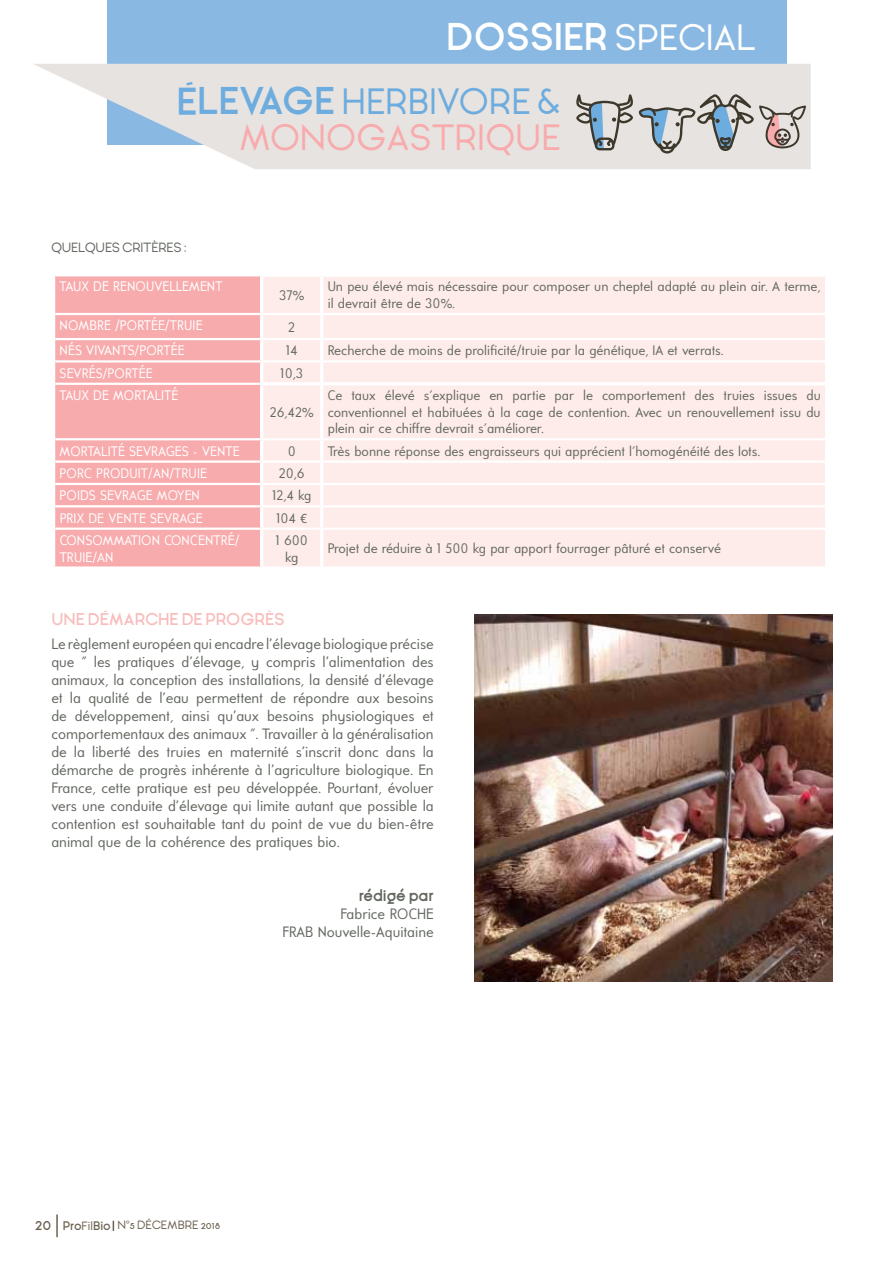
<style>
.page{position:relative;width:893px;height:1263px;background:#fff}
.page>*{position:absolute;margin:0;border:0;box-sizing:border-box;transform-origin:0 0}
.t1{font:700 36.6px "Ginora Sans";color:#fff}
.t2{font:36.6px "Ginora Sans";color:#f8abad}
.t3{font:36.6px "Ginora Sans";color:#6dacde}
.t4{font:700 36.6px "Ginora Sans";color:#6dacde}
.t5{font:600 16.5px "Ginora Sans";color:#f9bbbb}
.t6{font:15px/18px "Universalis ADF Std";color:#62675f;text-align:justify}
.t7{font:700 15px "Ginora Sans";letter-spacing:-.01em;color:#62675f}
.t8{font:13.8px/16.5px "Universalis ADF Std";color:#636860}
.t9{font:13.8px "Universalis ADF Std";letter-spacing:.01em;color:#fff}
.t10{font:13.35px "Ginora Sans";letter-spacing:-.01em;color:#636860}
.t11{font:12px "Ginora Sans";color:#6c6150}
.s1{font-weight:400}
.s2{font-size:18px}
.s3{font-weight:600}
</style>
<div class="page">
<hr style="left:56px;top:1214px;width:2px;height:23px;background:#6c6150">
<div style="left:108px;top:0;width:679px;height:145px;background:#89b9e3"></div>
<svg style="left:34px;top:64px;width:777px;height:105px;fill:#e7e3e0"></svg>
<svg style="left:576px;top:94px;width:230px;height:60px;background:#bdbdbd"></svg>
<img style="left:474px;top:615px;width:359px;height:366px">
<div style="left:55px;top:276px;width:205px;height:290px;background:#f8abad"></div>
<div style="left:263px;top:277px;width:562px;height:289px;background:#feecea"></div>
<hr style="left:320px;top:315px;width:3px;height:23px;background:#fff">
<hr style="left:320px;top:340px;width:3px;height:20px;background:#fff">
<hr style="left:320px;top:363px;width:3px;height:19px;background:#fff">
<hr style="left:262px;top:338px;width:60px;height:2px;background:#fff">
<hr style="left:322px;top:338px;width:503px;height:2px;background:#fff">
<hr style="left:262px;top:360px;width:60px;height:3px;background:#fff">
<hr style="left:322px;top:360px;width:503px;height:3px;background:#fff">
<hr style="left:55px;top:313px;width:207px;height:2px;background:#fff">
<hr style="left:55px;top:338px;width:207px;height:2px;background:#fff">
<hr style="left:55px;top:360px;width:207px;height:3px;background:#fff">
<hr style="left:55px;top:383px;width:205px;height:2px;background:#fff">
<hr style="left:55px;top:438px;width:207px;height:2px;background:#fff">
<hr style="left:55px;top:460px;width:207px;height:3px;background:#fff">
<hr style="left:55px;top:483px;width:207px;height:2px;background:#fff">
<hr style="left:55px;top:505px;width:207px;height:2px;background:#fff">
<hr style="left:55px;top:527px;width:207px;height:3px;background:#fff">
<hr style="left:320px;top:277px;width:3px;height:36px;background:#fff">
<hr style="left:262px;top:313px;width:60px;height:2px;background:#fff">
<hr style="left:322px;top:313px;width:503px;height:2px;background:#fff">
<hr style="left:260px;top:382px;width:62px;height:3px;background:#fff">
<hr style="left:322px;top:382px;width:506px;height:3px;background:#fff">
<hr style="left:320px;top:385px;width:3px;height:53px;background:#fff">
<hr style="left:320px;top:440px;width:3px;height:20px;background:#fff">
<hr style="left:320px;top:463px;width:3px;height:20px;background:#fff">
<hr style="left:320px;top:485px;width:3px;height:20px;background:#fff">
<hr style="left:320px;top:507px;width:3px;height:20px;background:#fff">
<hr style="left:320px;top:530px;width:3px;height:36px;background:#fff">
<hr style="left:262px;top:438px;width:60px;height:2px;background:#fff">
<hr style="left:262px;top:460px;width:60px;height:3px;background:#fff">
<hr style="left:262px;top:483px;width:60px;height:2px;background:#fff">
<hr style="left:262px;top:505px;width:60px;height:2px;background:#fff">
<hr style="left:262px;top:527px;width:60px;height:3px;background:#fff">
<hr style="left:322px;top:438px;width:503px;height:2px;background:#fff">
<hr style="left:322px;top:460px;width:503px;height:3px;background:#fff">
<hr style="left:322px;top:483px;width:503px;height:2px;background:#fff">
<hr style="left:322px;top:505px;width:503px;height:2px;background:#fff">
<hr style="left:322px;top:527px;width:503px;height:3px;background:#fff">
<h1 class="t1" style="left:446px;top:17px;width:311px">DOSSIER <span class="s1">SPECIAL</span></h1>
<h1 class="t4" style="left:176px;top:81px;width:44px">ÉLEVAGE</h1>
<h1 class="t3" style="left:341px;top:81px;width:221px">HERBIVORE &amp;</h1>
<h1 class="t2" style="left:239px;top:118px;width:323px">MONOGASTRIQUE</h1>
<p class="t10" style="left:51px;top:241px;width:137px">QUELQUES CRITÈRES :</p>
<p class="t9" style="left:60px;top:278px;width:63px">taux derenouvellement</p>
<p class="t8" style="left:279px;top:286px;width:27px">37%</p>
<p class="t8" style="left:328px;top:278px;width:494px">Un peu élevé mais nécessaire pour composer un cheptel adapté au plein air. A terme, il devrait être de 30%.</p>
<p class="t9" style="left:60px;top:317px;width:18px">Nombre</p>
<p class="t9" style="left:115px;top:317px;width:14px">/port</p>
<p class="t9" style="left:151px;top:317px;width:27px">ée/truie</p>
<p class="t8" style="left:288px;top:318px;width:9px">2</p>
<p class="t9" style="left:60px;top:342px;width:35px">Nés vivants</p>
<p class="t9" style="left:135px;top:342px;width:14px">/port</p>
<p class="t9" style="left:171px;top:342px;width:14px">ée</p>
<p class="t8" style="left:286px;top:342px;width:13px">14</p>
<p class="t8" style="left:328px;top:342px;width:398px">Recherche de moins de prolificité/truie par la génétique, IA et verrats.</p>
<p class="t9" style="left:60px;top:364px;width:57px">Sevrés/port</p>
<p class="t9" style="left:139px;top:364px;width:14px">ée</p>
<p class="t8" style="left:280px;top:364px;width:24px">10,3</p>
<p class="t9" style="left:60px;top:387px;width:62px">Taux de mortalit</p>
<p class="t9" style="left:172px;top:387px;width:8px">é</p>
<p class="t8" style="left:270px;top:403px;width:45px">26,42%</p>
<p class="t8" style="left:328px;top:387px;width:494px;text-align:justify">Ce taux élevé s'explique en partie par le comportement des truies issues du conventionnel et habituées à la cage de contention. Avec un renouvellement issu du plein air ce chiffre devrait s'améliorer.</p>
<p class="t9" style="left:60px;top:442px;width:9px">mortalit</p>
<p class="t9" style="left:118px;top:442px;width:20px">é sevrages</p>
<p class="t9" style="left:193px;top:442px;width:18px">- vente</p>
<p class="t8" style="left:288px;top:442px;width:10px">0</p>
<p class="t8" style="left:328px;top:442px;width:434px">Très bonne réponse des engraisseurs qui apprécient l'homogénéité des lots.</p>
<p class="t9" style="left:60px;top:465px;width:17px">Porc</p>
<p class="t9" style="left:96px;top:465px;width:9px">produit</p>
<p class="t9" style="left:148px;top:465px;width:34px">/an /truie</p>
<p class="t8" style="left:279px;top:465px;width:27px">20,6</p>
<p class="t9" style="left:60px;top:487px;width:8px">poids</p>
<p class="t9" style="left:100px;top:487px;width:9px">sevrage</p>
<p class="t9" style="left:157px;top:487px;width:10px">moyen</p>
<p class="t8" style="left:272px;top:487px;width:41px">12,4 kg</p>
<p class="t9" style="left:60px;top:509px;width:58px">Prix de vente</p>
<p class="t9" style="left:150px;top:509px;width:9px">sevrage</p>
<p class="t8" style="left:276px;top:509px;width:33px">104 €</p>
<p class="t9" style="left:60px;top:532px;width:17px">Consommation</p>
<p class="t9" style="left:164px;top:532px;width:9px">concentr</p>
<p class="t9" style="left:228px;top:532px;width:13px">é/</p>
<p class="t9" style="left:60px;top:548px;width:8px">truie</p>
<p class="t9" style="left:92px;top:548px;width:14px">/an</p>
<p class="t8" style="left:275px;top:532px;width:34px;text-align:center">1 600 kg</p>
<p class="t8" style="left:328px;top:540px;width:395px">Projet de réduire à 1 500 kg par apport fourrager pâturé et conservé</p>
<p class="t5" style="left:51px;top:610px;width:235px">UNE DÉMARCHE DE PROGRÈS</p>
<p class="t6" style="left:51px;top:634px;width:384px">Le règlement européen qui encadre l’élevage biologique précise que ˝ les pratiques d’élevage, y compris l’alimentation des animaux, la conception des installations, la densité d’élevage et la qualité de l’eau permettent de répondre aux besoins de développement, ainsi qu’aux besoins physiologiques et comportementaux des animaux ˝. Travailler à la généralisation de la liberté des truies en maternité s’inscrit donc dans la démarche de progrès inhérente à l’agriculture biologique. En France, cette pratique est peu développée. Pourtant, évoluer vers une conduite d’élevage qui limite autant que possible la contention est souhaitable tant du point de vue du bien-être animal que de la cohérence des pratiques bio.</p>
<p class="t7" style="left:359px;top:888px;width:77px">RÉDIGÉ PAR</p>
<p class="t6" style="left:282px;top:904px;width:153px;text-indent:58px">Fabrice Roche<br>FRAB Nouvelle-Aquitaine</p>
<p class="t11" style="left:35px;top:1218px;width:187px"><span class="s2">20</span> <span class="s3">PRO</span>FIL<span class="s3">BIO</span> N°5 DÉCEMBRE 2018</p>
</div>
